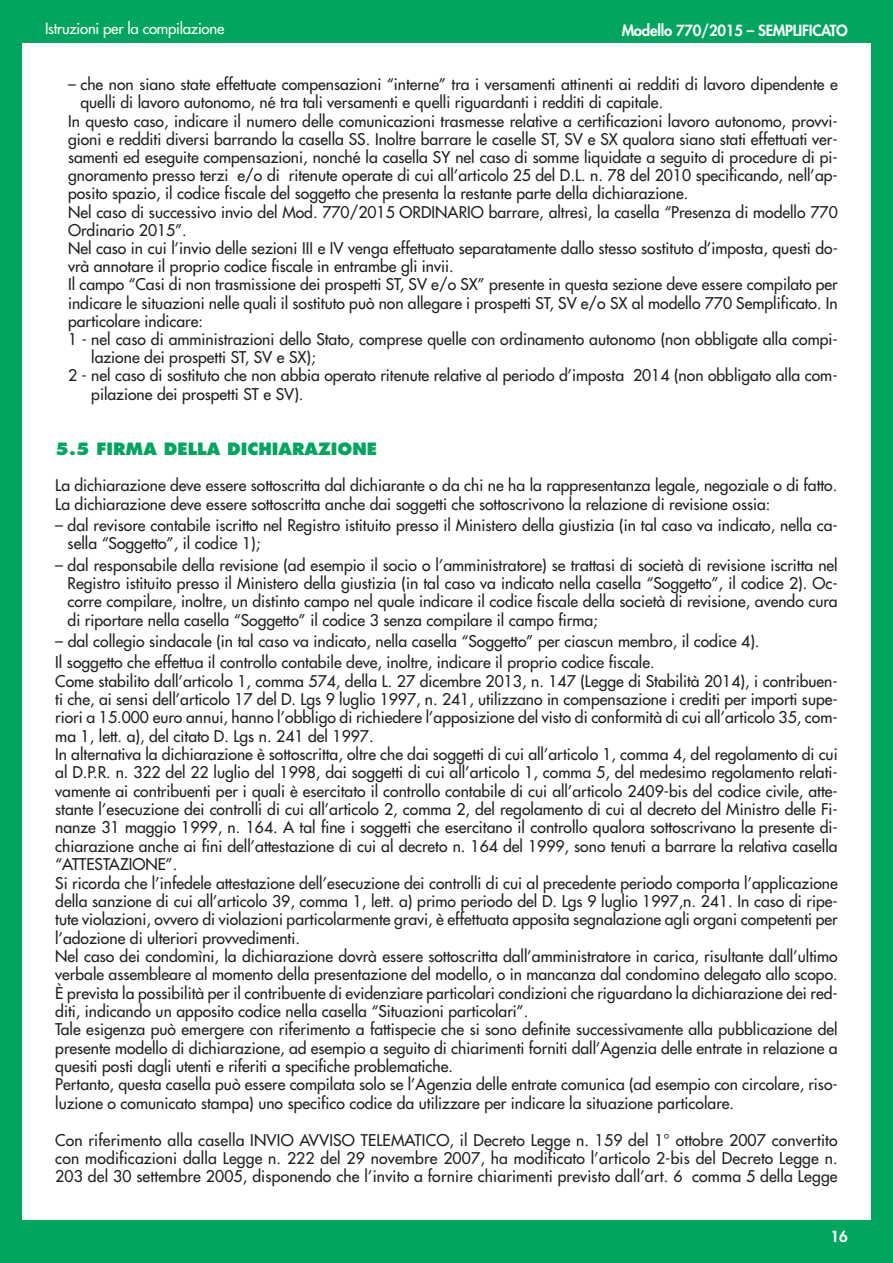
<style>
.page{position:relative;width:893px;height:1263px;background:#fff}
.page>*{position:absolute;margin:0;border:0;box-sizing:border-box;transform-origin:0 0}
.t1{font:800 16.5px "Futura";color:#00a65e}
.t2{font:15.75px/18.3px "Futura";color:#231f20}
.t3{font:800 15px "Futura";letter-spacing:-.015em;color:#fff}
.t4{font:15px "Futura";letter-spacing:-.015em;color:#fff}
</style>
<div class="page">
<div style="left:0;top:43px;width:21px;height:1220px;background:#00a65e"></div>
<div style="left:872px;top:43px;width:21px;height:1177px;background:#00a65e"></div>
<div style="left:0;top:1220px;width:893px;height:43px;background:#00a65e"></div>
<div style="left:0;top:0;width:893px;height:43px;background:#00a65e"></div>
<p class="t4" style="left:45px;top:21px;width:181px">Istruzioni per la compilazione</p>
<p class="t3" style="left:622px;top:23px;width:228px">Modello 770/2015 – SEMPLIFICATO</p>
<p class="t2" style="left:68px;top:76px;width:771px">– che non siano state effettuate compensazioni “interne” tra i versamenti attinenti ai redditi di lavoro dipendente e</p>
<p class="t2" style="left:80px;top:95px;width:584px">quelli di lavoro autonomo, né tra tali versamenti e quelli riguardanti i redditi di capitale.</p>
<p class="t2" style="left:68px;top:113px;width:771px">In questo caso, indicare il numero delle comunicazioni trasmesse relative a certificazioni lavoro autonomo, provvi-</p>
<p class="t2" style="left:68px;top:131px;width:771px">gioni e redditi diversi barrando la casella SS. Inoltre barrare le caselle ST, SV e SX qualora siano stati effettuati ver-</p>
<p class="t2" style="left:68px;top:149px;width:771px">samenti ed eseguite compensazioni, nonché la casella SY nel caso di somme liquidate a seguito di procedure di pi-</p>
<p class="t2" style="left:68px;top:167px;width:771px">gnoramento presso terzi e/o di ritenute operate di cui all’articolo 25 del D.L. n. 78 del 2010 specificando, nell’ap-</p>
<p class="t2" style="left:68px;top:186px;width:622px">posito spazio, il codice fiscale del soggetto che presenta la restante parte della dichiarazione.</p>
<p class="t2" style="left:68px;top:204px;width:771px">Nel caso di successivo invio del Mod. 770/2015 ORDINARIO barrare, altresì, la casella “Presenza di modello 770</p>
<p class="t2" style="left:68px;top:222px;width:120px">Ordinario 2015”.</p>
<p class="t2" style="left:68px;top:240px;width:771px">Nel caso in cui l’invio delle sezioni III e IV venga effettuato separatamente dallo stesso sostituto d’imposta, questi do-</p>
<p class="t2" style="left:68px;top:258px;width:387px">vrà annotare il proprio codice fiscale in entrambe gli invii.</p>
<p class="t2" style="left:68px;top:277px;width:771px">Il campo “Casi di non trasmissione dei prospetti ST, SV e/o SX” presente in questa sezione deve essere compilato per</p>
<p class="t2" style="left:68px;top:295px;width:771px">indicare le situazioni nelle quali il sostituto può non allegare i prospetti ST, SV e/o SX al modello 770 Semplificato. In</p>
<p class="t2" style="left:68px;top:313px;width:137px">particolare indicare:</p>
<p class="t2" style="left:68px;top:331px;width:771px">1 - nel caso di amministrazioni dello Stato, comprese quelle con ordinamento autonomo (non obbligate alla compi-</p>
<p class="t2" style="left:91px;top:349px;width:226px">lazione dei prospetti ST, SV e SX);</p>
<p class="t2" style="left:68px;top:368px;width:771px">2 - nel caso di sostituto che non abbia operato ritenute relative al periodo d’imposta 2014 (non obbligato alla com-</p>
<p class="t2" style="left:91px;top:386px;width:214px">pilazione dei prospetti ST e SV).</p>
<p class="t1" style="left:55px;top:441px;width:323px">5.5 FIRMA DELLA DICHIARAZIONE</p>
<p class="t2" style="left:55px;top:477px;width:783px">La dichiarazione deve essere sottoscritta dal dichiarante o da chi ne ha la rappresentanza legale, negoziale o di fatto.<br>La dichiarazione deve essere sottoscritta anche dai soggetti che sottoscrivono la relazione di revisione ossia:</p>
<p class="t2" style="left:68px;top:517px;width:771px;text-indent:-12px">– dal revisore contabile iscritto nel Registro istituito presso il Ministero della giustizia (in tal caso va indicato, nella ca&shy;sella “Soggetto”, il codice 1);</p>
<p class="t2" style="left:68px;top:557px;width:772px;text-align:justify;text-indent:-12px">– dal responsabile della revisione (ad esempio il socio o l’amministratore) se trattasi di società di revisione iscritta nel Registro istituito presso il Ministero della giustizia (in tal caso va indicato nella casella “Soggetto”, il codice 2). Oc&shy;corre compilare, inoltre, un distinto campo nel quale indicare il codice fiscale della società di revisione, avendo cura di riportare nella casella “Soggetto” il codice 3 senza compilare il campo firma;</p>
<p class="t2" style="left:55px;top:631px;width:706px;line-height:21.3px">– dal collegio sindacale (in tal caso va indicato, nella casella “Soggetto” per ciascun membro, il codice 4).<br>Il soggetto che effettua il controllo contabile deve, inoltre, indicare il proprio codice fiscale.</p>
<p class="t2" style="left:55px;top:673px;width:784px">Come stabilito dall’articolo 1, comma 574, della L. 27 dicembre 2013, n. 147 (Legge di Stabilità 2014), i contribuen&shy;ti che, ai sensi dell’articolo 17 del D. Lgs 9 luglio 1997, n. 241, utilizzano in compensazione i crediti per importi supe&shy;riori a 15.000 euro annui, hanno l’obbligo di richiedere l’apposizione del visto di conformità di cui all’articolo 35, com&shy;ma 1, lett. a), del citato D. Lgs n. 241 del 1997.<br>In alternativa la dichiarazione è sottoscritta, oltre che dai soggetti di cui all’articolo 1, comma 4, del regolamento di cui al D.P.R. n. 322 del 22 luglio del 1998, dai soggetti di cui all’articolo 1, comma 5, del medesimo regolamento relati&shy;vamente ai contribuenti per i quali è esercitato il controllo contabile di cui all’articolo 2409-bis del codice civile, atte&shy;stante l’esecuzione dei controlli di cui all’articolo 2, comma 2, del regolamento di cui al decreto del Ministro delle Fi&shy;nanze 31 maggio 1999, n. 164. A tal fine i soggetti che esercitano il controllo qualora sottoscrivano la presente di&shy;chiarazione anche ai fini dell’attestazione di cui al decreto n. 164 del 1999, sono tenuti a barrare la relativa casella “ATTESTAZIONE”.<br>Si ricorda che l’infedele attestazione dell’esecuzione dei controlli di cui al precedente periodo comporta l’applicazione della sanzione di cui all’articolo 39, comma 1, lett. a) primo periodo del D. Lgs 9 luglio 1997,n. 241. In caso di ripe&shy;tute violazioni, ovvero di violazioni particolarmente gravi, è effettuata apposita segnalazione agli organi competenti per l’adozione di ulteriori provvedimenti.<br>Nel caso dei condomìni, la dichiarazione dovrà essere sottoscritta dall’amministratore in carica, risultante dall’ultimo verbale assembleare al momento della presentazione del modello, o in mancanza dal condomino delegato allo scopo.<br>È prevista la possibilità per il contribuente di evidenziare particolari condizioni che riguardano la dichiarazione dei red&shy;diti, indicando un apposito codice nella casella “Situazioni particolari”.<br>Tale esigenza può emergere con riferimento a fattispecie che si sono definite successivamente alla pubblicazione del presente modello di dichiarazione, ad esempio a seguito di chiarimenti forniti dall’Agenzia delle entrate in relazione a quesiti posti dagli utenti e riferiti a specifiche problematiche.<br>Pertanto, questa casella può essere compilata solo se l’Agenzia delle entrate comunica (ad esempio con circolare, riso&shy;luzione o comunicato stampa) uno specifico codice da utilizzare per indicare la situazione particolare.</p>
<p class="t2" style="left:55px;top:1132px;width:784px;text-align:justify">Con riferimento alla casella INVIO AVVISO TELEMATICO, il Decreto Legge n. 159 del 1° ottobre 2007 convertito con modificazioni dalla Legge n. 222 del 29 novembre 2007, ha modificato l’articolo 2-bis del Decreto Legge n.<br>203 del 30 settembre 2005, disponendo che l’invito a fornire chiarimenti previsto dall’art. 6 comma 5 della Legge</p>
<p class="t3" style="left:831px;top:1229px;width:19px">16</p>
</div>
